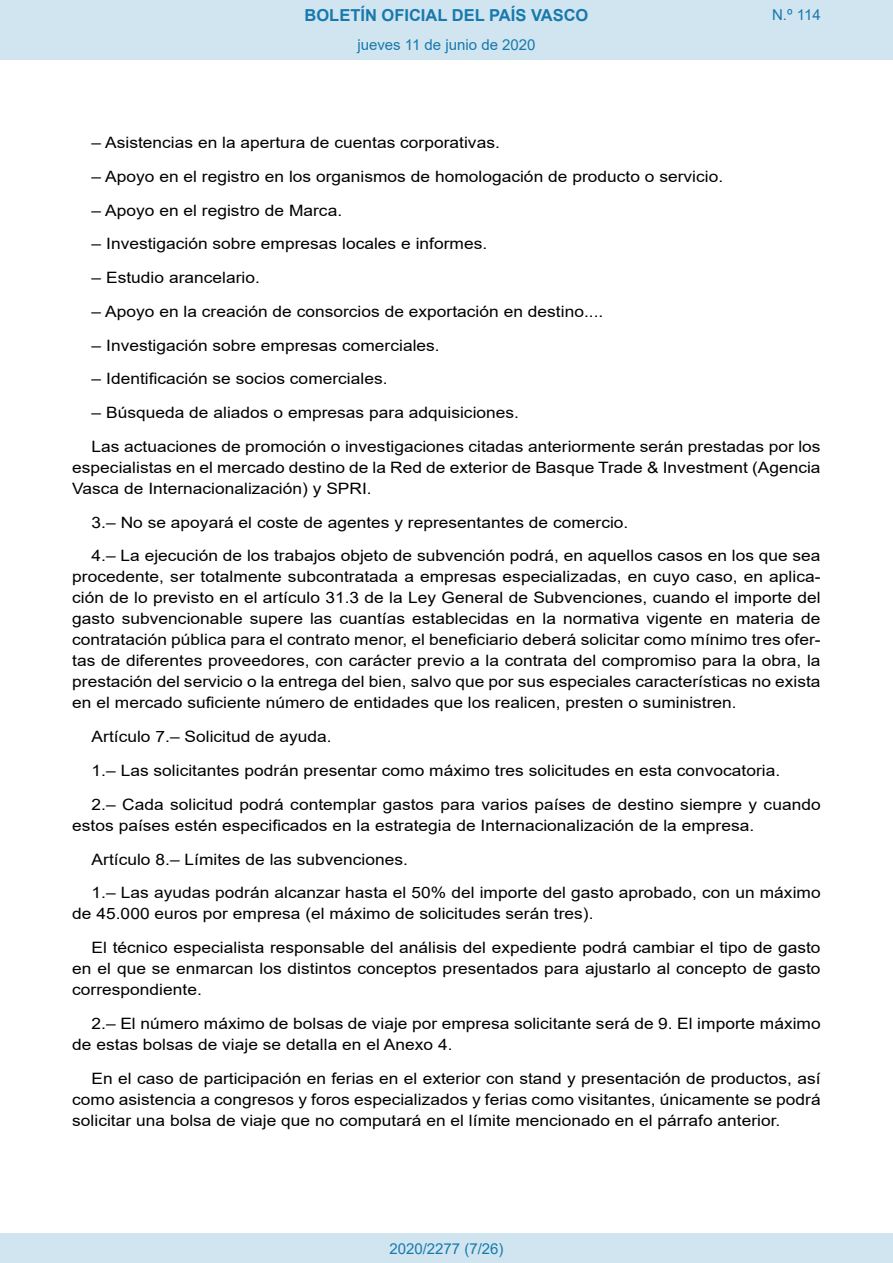
<style>
.page{position:relative;width:893px;height:1263px;background:#fff}
.page>*{position:absolute;margin:0;border:0;box-sizing:border-box;transform-origin:0 0}
.t1{font:700 16.5px "Arial";color:#1879ad}
.BOPVDetalle{font:15.6px/21px "Arial";color:#000;text-align:justify;scale:1.11 1}
.Paginacion_Centro{font:15px "Arial";color:#1879ad}
</style>
<div class="page">
<div style="left:0;top:0;width:893px;height:60px;background:#d0e5f0"></div>
<div style="left:0;top:1233px;width:893px;height:30px;background:#d0e5f0"></div>
<p class="t1" style="left:305px;top:3px;width:285px">BOLETÍN OFICIAL DEL PAÍS VASCO</p>
<p class="Paginacion_Centro" style="left:357px;top:35px;width:180px">jueves 11 de junio de 2020</p>
<p class="Paginacion_Centro" style="left:772px;top:5px;width:50px">N.º 114</p>
<p class="BOPVDetalle" style="left:92px;top:132px;width:369px">– Asistencias en la apertura de cuentas corporativas.</p>
<p class="BOPVDetalle" style="left:92px;top:166px;width:570px">– Apoyo en el registro en los organismos de homologación de producto o servicio.</p>
<p class="BOPVDetalle" style="left:92px;top:200px;width:227px">– Apoyo en el registro de Marca.</p>
<p class="BOPVDetalle" style="left:92px;top:233px;width:358px">– Investigación sobre empresas locales e informes.</p>
<p class="BOPVDetalle" style="left:92px;top:267px;width:153px">– Estudio arancelario.</p>
<p class="BOPVDetalle" style="left:92px;top:301px;width:462px">– Apoyo en la creación de consorcios de exportación en destino....</p>
<p class="BOPVDetalle" style="left:92px;top:335px;width:315px">– Investigación sobre empresas comerciales.</p>
<p class="BOPVDetalle" style="left:92px;top:368px;width:268px">– Identificación se socios comerciales.</p>
<p class="BOPVDetalle" style="left:92px;top:402px;width:387px">– Búsqueda de aliados o empresas para adquisiciones.</p>
<p class="BOPVDetalle" style="left:72px;top:436px;width:676px;text-indent:19px">Las actuaciones de promoción o investigaciones citadas anteriormente serán prestadas por los especialistas en el mercado destino de la Red de exterior de Basque Trade &amp; Investment (Agencia Vasca de Internacionalización) y SPRI.</p>
<p class="BOPVDetalle" style="left:92px;top:512px;width:485px">3.– No se apoyará el coste de agentes y representantes de comercio.</p>
<p class="BOPVDetalle" style="left:72px;top:545px;width:676px;text-indent:19px">4.– La ejecución de los trabajos objeto de subvención podrá, en aquellos casos en los que sea procedente, ser totalmente subcontratada a empresas especializadas, en cuyo caso, en aplica&shy;ción de lo previsto en el artículo 31.3 de la Ley General de Subvenciones, cuando el importe del gasto subvencionable supere las cuantías establecidas en la normativa vigente en materia de contratación pública para el contrato menor, el beneficiario deberá solicitar como mínimo tres ofer&shy;tas de diferentes proveedores, con carácter previo a la contrata del compromiso para la obra, la prestación del servicio o la entrega del bien, salvo que por sus especiales características no exista en el mercado suficiente número de entidades que los realicen, presten o suministren.</p>
<p class="BOPVDetalle" style="left:92px;top:726px;width:218px">Artículo 7.– Solicitud de ayuda.</p>
<p class="BOPVDetalle" style="left:92px;top:760px;width:622px">1.– Las solicitantes podrán presentar como máximo tres solicitudes en esta convocatoria.</p>
<p class="BOPVDetalle" style="left:72px;top:794px;width:676px;text-indent:19px">2.– Cada solicitud podrá contemplar gastos para varios países de destino siempre y cuando estos países estén especificados en la estrategia de Internacionalización de la empresa.</p>
<p class="BOPVDetalle" style="left:92px;top:848px;width:286px">Artículo 8.– Límites de las subvenciones.</p>
<p class="BOPVDetalle" style="left:72px;top:882px;width:676px;text-indent:19px">1.– Las ayudas podrán alcanzar hasta el 50% del importe del gasto aprobado, con un máximo de 45.000 euros por empresa (el máximo de solicitudes serán tres).</p>
<p class="BOPVDetalle" style="left:72px;top:937px;width:676px;text-indent:19px">El técnico especialista responsable del análisis del expediente podrá cambiar el tipo de gasto en el que se enmarcan los distintos conceptos presentados para ajustarlo al concepto de gasto correspondiente.</p>
<p class="BOPVDetalle" style="left:72px;top:1013px;width:676px;text-indent:19px">2.– El número máximo de bolsas de viaje por empresa solicitante será de 9. El importe máximo de estas bolsas de viaje se detalla en el Anexo 4.</p>
<p class="BOPVDetalle" style="left:72px;top:1067px;width:676px;text-indent:19px">En el caso de participación en ferias en el exterior con stand y presentación de productos, así como asistencia a congresos y foros especializados y ferias como visitantes, únicamente se podrá solicitar una bolsa de viaje que no computará en el límite mencionado en el párrafo anterior.</p>
<p class="Paginacion_Centro" style="left:389px;top:1238px;width:116px">2020/2277 (7/26)</p>
</div>
